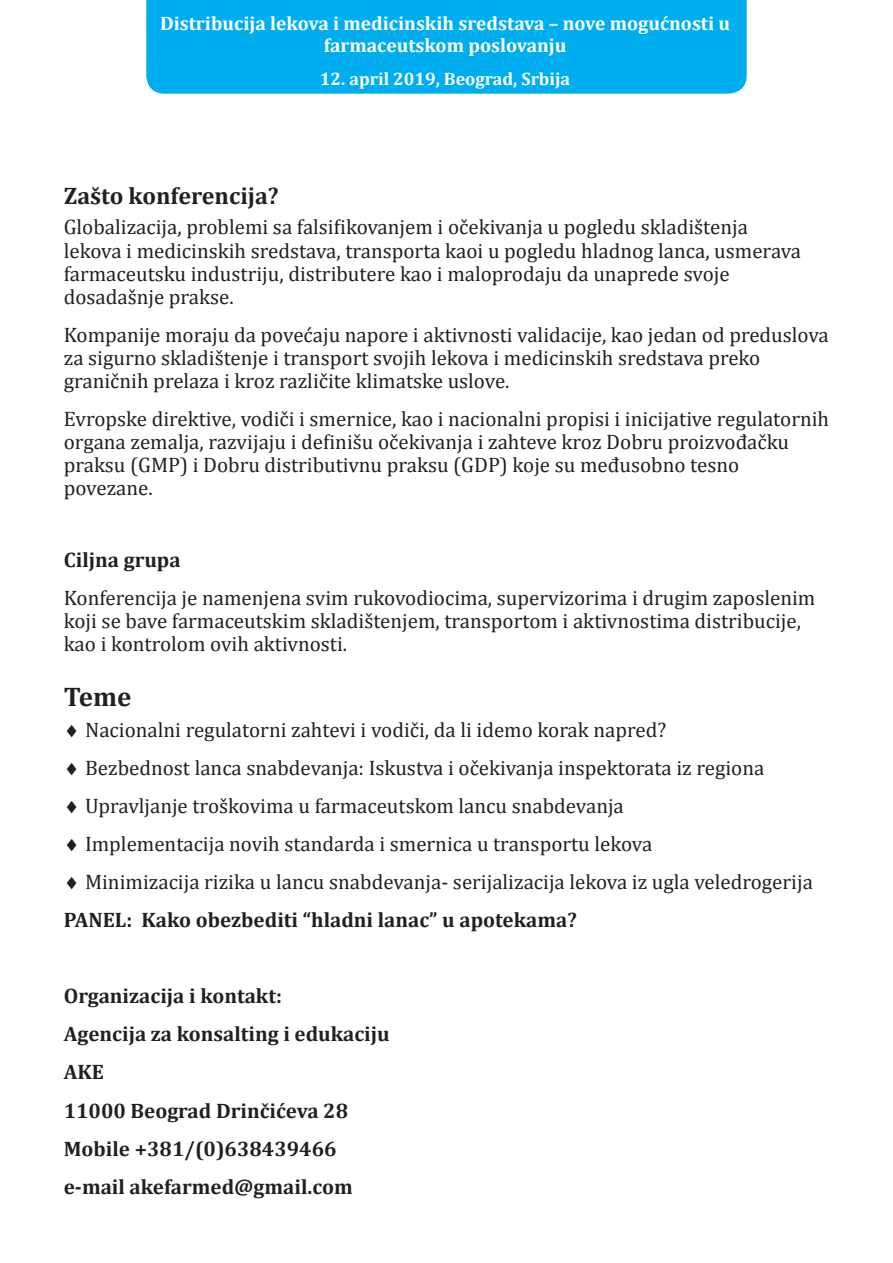
<style>
.page{position:relative;width:893px;height:1263px;background:#fff}
.page>*{position:absolute;margin:0;border:0;box-sizing:border-box;transform-origin:0 0}
.t1{font:700 27px "Cambria";color:#231f20}
.t2{font:700 24px "Cambria";color:#231f20}
.t3{font:21px/23.1px "Cambria";color:#231f20}
.t4{font:700 21px/38.1px "Cambria";color:#231f20}
.t5{font:700 19.5px/21.5px "Cambria";color:#fff;text-align:center}
.t6{font:700 18px "Cambria";color:#fff}
.s1{font-weight:700}
</style>
<div class="page">
<div style="left:146px;top:0;width:601px;height:94px;background:#00aeef"></div>
<p class="t5" style="left:160px;top:12px;width:572px">Distribucija lekova i medicinskih sredstava – nove mogućnosti u farmaceutskom poslovanju</p>
<p class="t6" style="left:320px;top:67px;width:252px">12. april 2019, Beograd, Srbija</p>
<p class="t2" style="left:64px;top:181px;width:217px">Zašto konferencija?</p>
<p class="t3" style="left:64px;top:216px;width:739px">Globalizacija, problemi sa falsifikovanjem i očekivanja u pogledu skladištenja lekova i medicinskih sredstava, transporta kaoi u pogledu hladnog lanca, usmerava farmaceutsku industriju, distributere kao i maloprodaju da unaprede svoje dosadašnje prakse.</p>
<p class="t3" style="left:64px;top:323px;width:766px">Kompanije moraju da povećaju napore i aktivnosti validacije, kao jedan od preduslova za sigurno skladištenje i transport svojih lekova i medicinskih sredstava preko graničnih prelaza i kroz različite klimatske uslove.</p>
<p class="t3" style="left:64px;top:407px;width:767px">Evropske direktive, vodiči i smernice, kao i nacionalni propisi i inicijative regulatornih organa zemalja, razvijaju i definišu očekivanja i zahteve kroz Dobru proizvođačku praksu (GMP) i Dobru distributivnu praksu (GDP) koje su međusobno tesno povezane.</p>
<p class="t4" style="left:64px;top:540px;width:118px">Ciljna grupa</p>
<p class="t3" style="left:64px;top:586px;width:753px">Konferencija je namenjena svim rukovodiocima, supervizorima i drugim zaposlenim koji se bave farmaceutskim skladištenjem, transportom i aktivnostima distribucije, kao i kontrolom ovih aktivnosti.</p>
<p class="t1" style="left:64px;top:680px;width:69px">Teme</p>
<p class="t3" style="left:64px;top:710px;width:751px;line-height:38.1px">♦ Nacionalni regulatorni zahtevi i vodiči, da li idemo korak napred?<br>♦ Bezbednost lanca snabdevanja: Iskustva i očekivanja inspektorata iz regiona<br>♦ Upravljanje troškovima u farmaceutskom lancu snabdevanja<br>♦ Implementacija novih standarda i smernica u transportu lekova<br>♦ Minimizacija rizika u lancu snabdevanja- serijalizacija lekova iz ugla veledrogerija <span class="s1">PANEL: Kako obezbediti “hladni lanac” u apotekama?</span></p>
<p class="t4" style="left:64px;top:976px;width:327px">Organizacija i kontakt:<br>Agencija za konsalting i edukaciju<br>AKE<br>11000 Beograd Drinčićeva 28<br>Mobile +381/(0)638439466 e-mail akefarmed@gmail.com</p>
</div>
